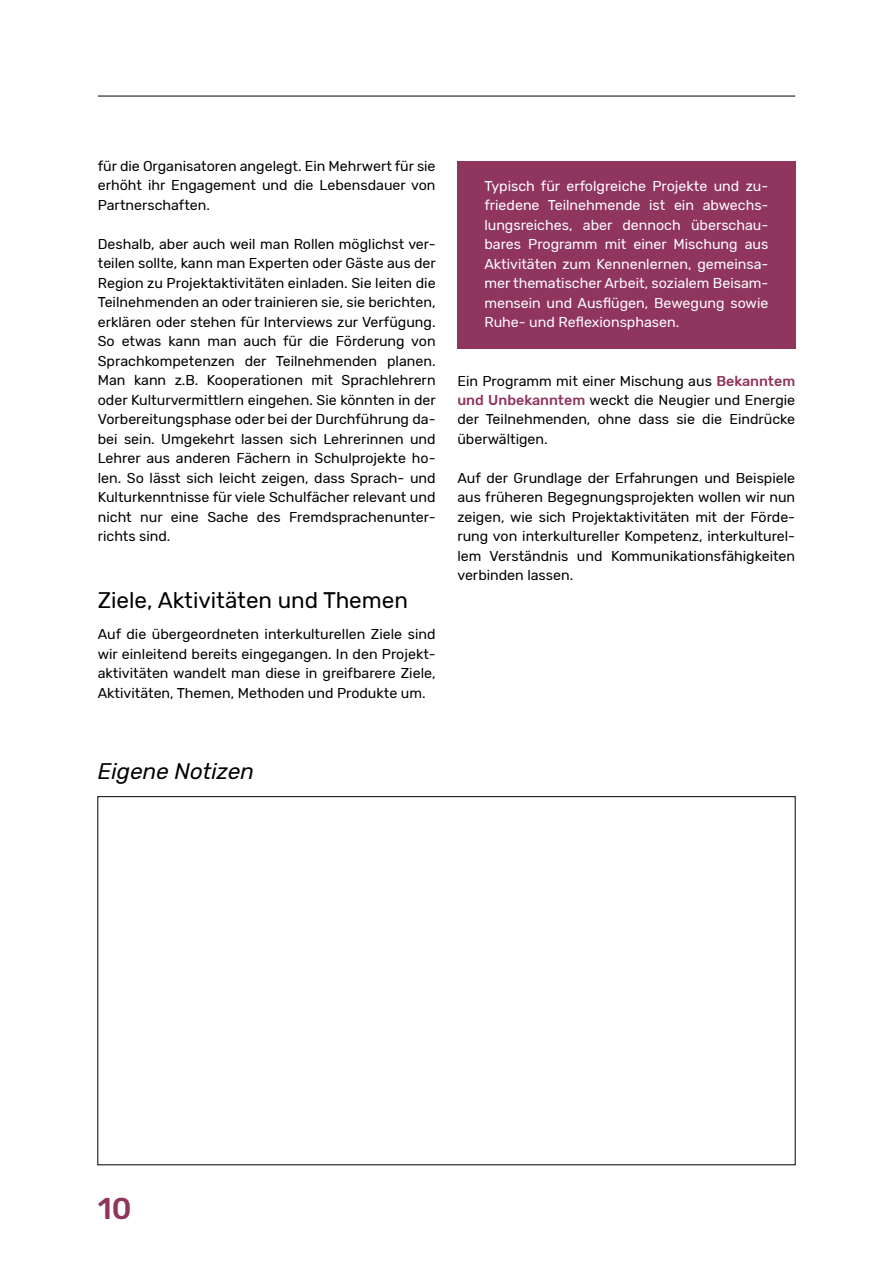
<style>
.page{position:relative;width:893px;height:1263px;background:#fff}
.page>*{position:absolute;margin:0;border:0;box-sizing:border-box;transform-origin:0 0}
.t1{font:500 30px "Rubik";color:#90355e}
.t2{font:22.5px "Rubik";color:#000}
.t3{font:italic 22.5px "Rubik";color:#000}
.t4{font:14.25px/19.5px "Rubik";color:#000;text-align:justify}
.t5{font:14.25px/19.5px "Rubik";color:#fff;text-align:justify}
.s1{font-weight:500;color:#90355e}
</style>
<div class="page">
<hr style="left:98px;top:96px;width:697px;height:1px;background:#000">
<div style="left:457px;top:162px;width:338px;height:187px;background:#90355e"></div>
<p class="t4" style="left:98px;top:157px;width:339px">für die Organisatoren angelegt. Ein Mehrwert für sie erhöht ihr Engagement und die Lebensdauer von Partnerschaften.</p>
<p class="t4" style="left:98px;top:235px;width:340px">Deshalb, aber auch weil man Rollen möglichst ver&shy;teilen sollte, kann man Experten oder Gäste aus der Region zu Projektaktivitäten einladen. Sie leiten die Teilnehmenden an oder trainieren sie, sie berichten, erklären oder stehen für Interviews zur Verfügung.<br>So etwas kann man auch für die Förderung von Sprachkompetenzen der Teilnehmenden planen.<br>Man kann z.B. Kooperationen mit Sprachlehrern oder Kulturvermittlern eingehen. Sie könnten in der Vorbereitungsphase oder bei der Durchführung da&shy;bei sein. Umgekehrt lassen sich Lehrerinnen und Lehrer aus anderen Fächern in Schulprojekte ho&shy;len. So lässt sich leicht zeigen, dass Sprach- und Kulturkenntnisse für viele Schulfächer relevant und nicht nur eine Sache des Fremdsprachenunter&shy;richts sind.</p>
<h2 class="t2" style="left:98px;top:587px;width:312px">Ziele, Aktivitäten und Themen</h2>
<p class="t4" style="left:98px;top:625px;width:339px">Auf die übergeordneten interkulturellen Ziele sind wir einleitend bereits eingegangen. In den Projekt&shy;aktivitäten wandelt man diese in greifbarere Ziele, Aktivitäten, Themen, Methoden und Produkte um.</p>
<p class="t5" style="left:484px;top:176px;width:286px">Typisch für erfolgreiche Projekte und zu&shy;friedene Teilnehmende ist ein abwechs&shy;lungsreiches, aber dennoch überschau&shy;bares Programm mit einer Mischung aus Aktivitäten zum Kennenlernen, gemeinsa&shy;mer thematischer Arbeit, sozialem Beisam&shy;mensein und Ausflügen, Bewegung sowie Ruhe- und Reflexionsphasen.</p>
<p class="t4" style="left:457px;top:371px;width:339px">Ein Programm mit einer Mischung aus <span class="s1">Bekanntem und Unbekanntem</span> weckt die Neugier und Energie der Teilnehmenden, ohne dass sie die Eindrücke überwältigen.</p>
<p class="t4" style="left:457px;top:469px;width:339px">Auf der Grundlage der Erfahrungen und Beispiele aus früheren Begegnungsprojekten wollen wir nun zeigen, wie sich Projektaktivitäten mit der Förde&shy;rung von interkultureller Kompetenz, interkulturel&shy;lem Verständnis und Kommunikationsfähigkeiten verbinden lassen.</p>
<h2 class="t3" style="left:98px;top:759px;width:158px">Eigene Notizen</h2>
<h1 class="t1" style="left:98px;top:1191px;width:35px">10</h1>
</div>
